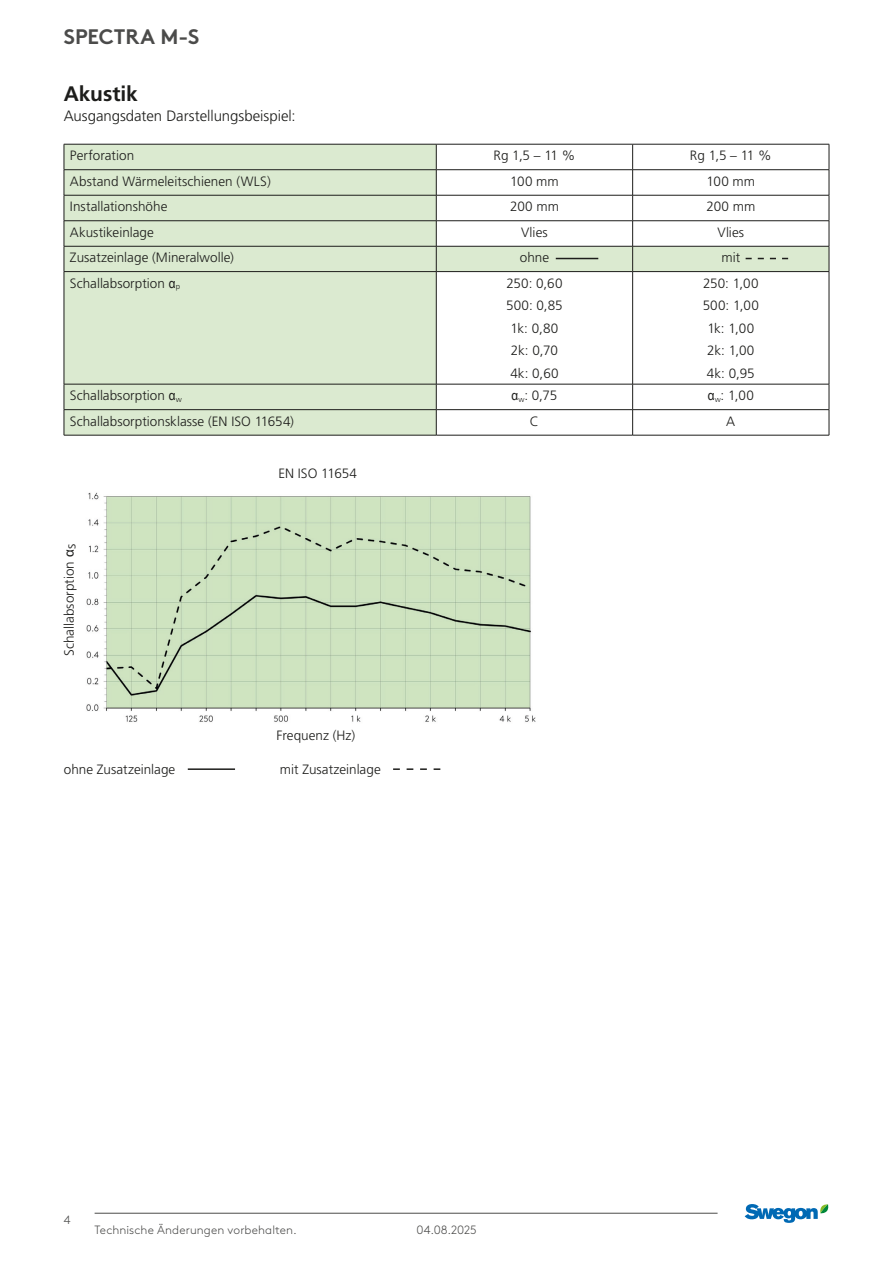
<style>
.page{position:relative;width:893px;height:1263px;background:#fff}
.page>*{position:absolute;margin:0;border:0;box-sizing:border-box;transform-origin:0 0}
.t1{font:700 21px "Swegon Brown";color:#4b4b4a}
.t2{font:700 21px "Frutiger LT Pro";letter-spacing:-.005em;color:#1d1d1b}
.t3{font:300 15px "Frutiger LT Pro";letter-spacing:-.005em;color:#1d1d1b}
.t4{font:300 13.5px/22.5px "Frutiger LT Pro";letter-spacing:.005em;color:#1d1d1b;text-align:center}
.t5{font:300 12px "Swegon Brown";letter-spacing:.01em;color:#4b4b4a}
.s1{font-family:"Arial Narrow";font-weight:400}
.s2{font-family:"Arial";font-weight:400}
</style>
<div class="page">
<hr style="left:95px;top:1213px;width:623px;height:1px;background:#4b4b4a">
<svg style="left:745px;top:1204px;width:84px;height:19px"></svg>
<svg style="left:65px;top:145px;width:764px;height:290px;fill:#dbead0"></svg>
<hr style="left:64px;top:144px;width:372px;height:1px;background:#1d1d1b">
<hr style="left:436px;top:144px;width:197px;height:1px;background:#1d1d1b">
<hr style="left:633px;top:144px;width:196px;height:1px;background:#1d1d1b">
<hr style="left:64px;top:169px;width:372px;height:1px;background:#1d1d1b">
<hr style="left:436px;top:169px;width:197px;height:1px;background:#1d1d1b">
<hr style="left:633px;top:169px;width:196px;height:1px;background:#1d1d1b">
<hr style="left:64px;top:195px;width:372px;height:1px;background:#1d1d1b">
<hr style="left:436px;top:195px;width:197px;height:1px;background:#1d1d1b">
<hr style="left:633px;top:195px;width:196px;height:1px;background:#1d1d1b">
<hr style="left:64px;top:220px;width:372px;height:1px;background:#1d1d1b">
<hr style="left:436px;top:220px;width:197px;height:1px;background:#1d1d1b">
<hr style="left:633px;top:220px;width:196px;height:1px;background:#1d1d1b">
<hr style="left:64px;top:246px;width:372px;height:1px;background:#1d1d1b">
<svg style="left:64px;top:144px;width:1px;height:127px"></svg>
<hr style="left:436px;top:246px;width:197px;height:1px;background:#1d1d1b">
<svg style="left:436px;top:144px;width:1px;height:127px"></svg>
<hr style="left:633px;top:246px;width:196px;height:1px;background:#1d1d1b">
<svg style="left:632px;top:144px;width:1px;height:127px"></svg>
<svg style="left:829px;top:144px;width:1px;height:127px"></svg>
<hr style="left:64px;top:271px;width:372px;height:1px;background:#1d1d1b">
<hr style="left:64px;top:272px;width:1px;height:112px;background:#1d1d1b">
<hr style="left:436px;top:271px;width:197px;height:1px;background:#1d1d1b">
<hr style="left:436px;top:272px;width:1px;height:112px;background:#1d1d1b">
<hr style="left:633px;top:271px;width:196px;height:1px;background:#1d1d1b">
<hr style="left:632px;top:272px;width:1px;height:112px;background:#1d1d1b">
<hr style="left:829px;top:272px;width:1px;height:112px;background:#1d1d1b">
<hr style="left:64px;top:384px;width:372px;height:1px;background:#1d1d1b">
<hr style="left:436px;top:384px;width:197px;height:1px;background:#1d1d1b">
<hr style="left:633px;top:384px;width:196px;height:1px;background:#1d1d1b">
<hr style="left:64px;top:409px;width:372px;height:1px;background:#1d1d1b">
<svg style="left:64px;top:384px;width:1px;height:51px"></svg>
<hr style="left:436px;top:409px;width:197px;height:1px;background:#1d1d1b">
<svg style="left:436px;top:384px;width:1px;height:51px"></svg>
<hr style="left:633px;top:409px;width:196px;height:1px;background:#1d1d1b">
<svg style="left:632px;top:384px;width:1px;height:51px"></svg>
<svg style="left:829px;top:384px;width:1px;height:51px"></svg>
<hr style="left:64px;top:435px;width:372px;height:1px;background:#1d1d1b">
<hr style="left:436px;top:435px;width:197px;height:1px;background:#1d1d1b">
<hr style="left:633px;top:435px;width:196px;height:1px;background:#1d1d1b">
<hr style="left:556px;top:258px;width:42px;height:1px;background:#1d1d1b">
<svg style="left:746px;top:258px;width:42px;height:1px"></svg>
<img style="left:86px;top:492px;width:450px;height:230px">
<hr style="left:188px;top:768px;width:47px;height:2px;background:#1d1d1b">
<svg style="left:393px;top:768px;width:47px;height:2px"></svg>
<h1 class="t1" style="left:64px;top:20px;width:137px">SPECTRA M-S</h1>
<h1 class="t2" style="left:64px;top:81px;width:76px">Akustik</h1>
<p class="t3" style="left:64px;top:107px;width:233px">Ausgangsdaten Darstellungsbeispiel:</p>
<p class="t4" style="left:70px;top:144px;width:66px">Perforation</p>
<p class="t4" style="left:494px;top:144px;width:83px">Rg 1,5 – 11 %</p>
<p class="t4" style="left:690px;top:144px;width:83px">Rg 1,5 – 11 %</p>
<p class="t4" style="left:70px;top:170px;width:202px">Abstand Wärmeleitschienen (WLS)</p>
<p class="t4" style="left:510px;top:170px;width:50px">100 mm</p>
<p class="t4" style="left:706px;top:170px;width:50px">100 mm</p>
<p class="t4" style="left:70px;top:196px;width:99px">Installationshöhe</p>
<p class="t4" style="left:510px;top:196px;width:50px">200 mm</p>
<p class="t4" style="left:706px;top:196px;width:50px">200 mm</p>
<p class="t4" style="left:70px;top:221px;width:86px">Akustikeinlage</p>
<p class="t4" style="left:521px;top:221px;width:28px">Vlies</p>
<p class="t4" style="left:717px;top:221px;width:28px">Vlies</p>
<p class="t4" style="left:70px;top:247px;width:165px">Zusatzeinlage (Mineralwolle)</p>
<p class="t4" style="left:520px;top:247px;width:31px">ohne</p>
<p class="t4" style="left:721px;top:247px;width:20px">mit</p>
<p class="t4" style="left:70px;top:272px;width:112px">Schallabsorption <span class="s1">α</span><sub>p</sub></p>
<p class="t4" style="left:506px;top:272px;width:58px">250: 0,60<br>500: 0,85<br>1k: 0,80<br>2k: 0,70<br>4k: 0,60</p>
<p class="t4" style="left:703px;top:272px;width:58px">250: 1,00<br>500: 1,00<br>1k: 1,00<br>2k: 1,00<br>4k: 0,95</p>
<p class="t4" style="left:70px;top:384px;width:113px">Schallabsorption <span class="s1">α</span><sub>w</sub></p>
<p class="t4" style="left:512px;top:384px;width:47px"><span class="s1">α</span><sub>w</sub>: 0,75</p>
<p class="t4" style="left:708px;top:384px;width:48px"><span class="s1">α</span><sub>w</sub>: 1,00</p>
<p class="t4" style="left:70px;top:410px;width:226px">Schallabsorptionsklasse (EN ISO 11654)</p>
<p class="t4" style="left:530px;top:410px;width:11px">C</p>
<p class="t4" style="left:726px;top:410px;width:11px">A</p>
<p class="t4" style="left:58px;top:656px;width:114px;rotate:-90deg">Schallabsorption <span class="s2">α</span>s</p>
<p class="t4" style="left:278px;top:462px;width:80px">EN ISO 11654</p>
<p class="t4" style="left:276px;top:725px;width:80px">Frequenz (Hz)</p>
<p class="t4" style="left:64px;top:758px;width:113px">ohne Zusatzeinlage</p>
<p class="t4" style="left:280px;top:758px;width:103px">mit Zusatzeinlage</p>
<p class="t5" style="left:64px;top:1211px;width:8px">4</p>
<p class="t5" style="left:95px;top:1221px;width:204px">Technische Änderungen vorbehalten.</p>
<p class="t5" style="left:417px;top:1221px;width:62px">04.08.2025</p>
</div>
